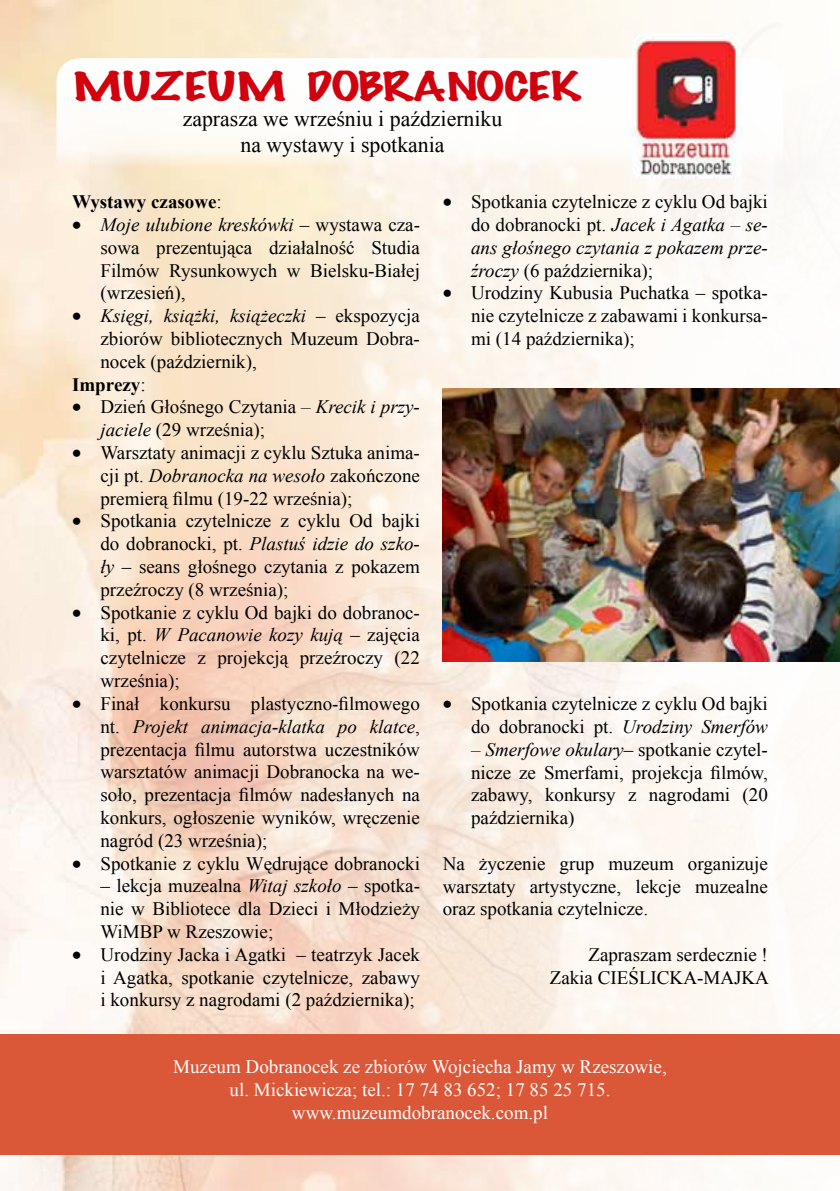
<style>
.page{position:relative;width:840px;height:1191px;background:#fff}
.page>*{position:absolute;margin:0;border:0;box-sizing:border-box;transform-origin:0 0}
.t1{font:40px "FL Pismo Reczne 6";color:#d1010e}
.t2{font:21.8px/26.2px "Times New Roman";color:#000;text-align:center}
.t3{font:19px/22.8px "Times New Roman";color:#000;text-align:justify}
.t4{font:19px/22.8px "Times New Roman";color:#fff;text-align:center}
.t5{font:italic 19px "Times New Roman";color:#000}
.t6{font:700 19px "Times New Roman";color:#000}
.s1{font-style:italic}
.s2{font-weight:400}
.s3{font-style:normal}
</style>
<div class="page">
<img style="left:0;top:0;width:839px;height:1191px">
<div style="left:0;top:1034px;width:839px;height:120px;background:#da5738"></div>
<div style="left:56px;top:58px;width:727px;height:121px;background:#fff;border-radius:24px"></div>
<img style="left:631px;top:34px;width:110px;height:145px">
<img style="left:442px;top:388px;width:397px;height:274px">
<svg style="left:69px;top:0;width:221px;height:235px"></svg>
<svg style="left:303px;top:0;width:283px;height:235px"></svg>
<h1 class="t1" style="left:72px;top:64px;width:509px">MUZEUM DOBRANOCEK</h1>
<p class="t2" style="left:182px;top:105px;width:321px">zaprasza we wrześniu i październiku na wystawy i spotkania</p>
<p class="t3" style="left:471px;top:190px;width:298px;text-indent:-28px">• Spotkania czytelnicze z cyklu Od bajki do dobranocki pt. <span class="s1">Jacek i Agatka – se&shy;ans głośnego czytania z pokazem prze&shy;źroczy</span> (6 października);</p>
<p class="t3" style="left:471px;top:281px;width:298px;text-indent:-28px">• Urodziny Kubusia Puchatka – spotka&shy;nie czytelnicze z zabawami i konkursa&shy;mi (14 października);</p>
<p class="t6" style="left:72px;top:189px;width:151px">Wystawy czasowe<span class="s2">:</span></p>
<p class="t3" style="left:100px;top:213px;width:321px;text-indent:-28px">• <span class="s1">Moje ulubione kreskówki</span> – wystawa cza&shy;sowa prezentująca działalność Studia Filmów Rysunkowych w Bielsku-Białej (wrzesień),</p>
<p class="t5" style="left:72px;top:303px;width:349px">• Księgi, książki, książeczki <span class="s3">– ekspozycja</span></p>
<p class="t3" style="left:100px;top:327px;width:321px">zbiorów bibliotecznych Muzeum Dobra-</p>
<p class="t3" style="left:100px;top:350px;width:158px">nocek (październik),</p>
<p class="t6" style="left:72px;top:371px;width:75px">Imprezy<span class="s2">:</span></p>
<p class="t3" style="left:100px;top:395px;width:321px;text-indent:-28px">• Dzień Głośnego Czytania <span class="s1">– Krecik i przy&shy;jaciele</span> (29 września);</p>
<p class="t3" style="left:100px;top:441px;width:321px;text-indent:-28px">• Warsztaty animacji z cyklu Sztuka anima&shy;cji pt. <span class="s1">Dobranocka na wesoło</span> zakończone premierą filmu (19-22 września);</p>
<p class="t3" style="left:100px;top:509px;width:321px;text-indent:-28px">• Spotkania czytelnicze z cyklu Od bajki do dobranocki, pt. <span class="s1">Plastuś idzie do szko&shy;ły</span> – seans głośnego czytania z pokazem przeźroczy (8 września);</p>
<p class="t3" style="left:100px;top:600px;width:321px;text-indent:-28px">• Spotkanie z cyklu Od bajki do dobranoc&shy;ki, pt. <span class="s1">W Pacanowie kozy kują</span> – zajęcia czytelnicze z projekcją przeźroczy (22 września);</p>
<p class="t3" style="left:100px;top:692px;width:321px;text-indent:-28px">• Finał konkursu plastyczno-filmowego nt. <span class="s1">Projekt animacja-klatka po klatce</span>, prezentacja filmu autorstwa uczestników warsztatów animacji Dobranocka na we&shy;soło, prezentacja filmów nadesłanych na konkurs, ogłoszenie wyników, wręczenie nagród (23 września);</p>
<p class="t3" style="left:72px;top:851px;width:349px">• Spotkanie z cyklu Wędrujące dobranocki</p>
<p class="t3" style="left:100px;top:874px;width:321px">– lekcja muzealna <span class="s1">Witaj szkoło</span> – spotka&shy;nie w Bibliotece dla Dzieci i Młodzieży WiMBP w Rzeszowie;</p>
<p class="t3" style="left:100px;top:942px;width:321px;text-indent:-28px">• Urodziny Jacka i Agatki – teatrzyk Jacek i Agatka, spotkanie czytelnicze, zabawy i konkursy z nagrodami (2 października);</p>
<p class="t3" style="left:442px;top:692px;width:326px;text-align:right">• Spotkania czytelnicze z cyklu Od bajki do dobranocki pt. <span class="s1">Urodziny Smerfów</span></p>
<p class="t3" style="left:471px;top:737px;width:298px"><span class="s1">– Smerfowe okulary</span>– spotkanie czytel&shy;nicze ze Smerfami, projekcja filmów, zabawy, konkursy z nagrodami (20 października)</p>
<p class="t3" style="left:442px;top:851px;width:326px">Na życzenie grup muzeum organizuje warsztaty artystyczne, lekcje muzealne oraz spotkania czytelnicze.</p>
<p class="t3" style="left:549px;top:943px;width:220px;text-align:right">Zapraszam serdecznie !<br>Zakia CIEŚLICKA-MAJKA</p>
<p class="t4" style="left:173px;top:1055px;width:495px">Muzeum Dobranocek ze zbiorów Wojciecha Jamy w Rzeszowie, ul. Mickiewicza; tel.: 17 74 83 652; 17 85 25 715. www.muzeumdobranocek.com.pl</p>
</div>
